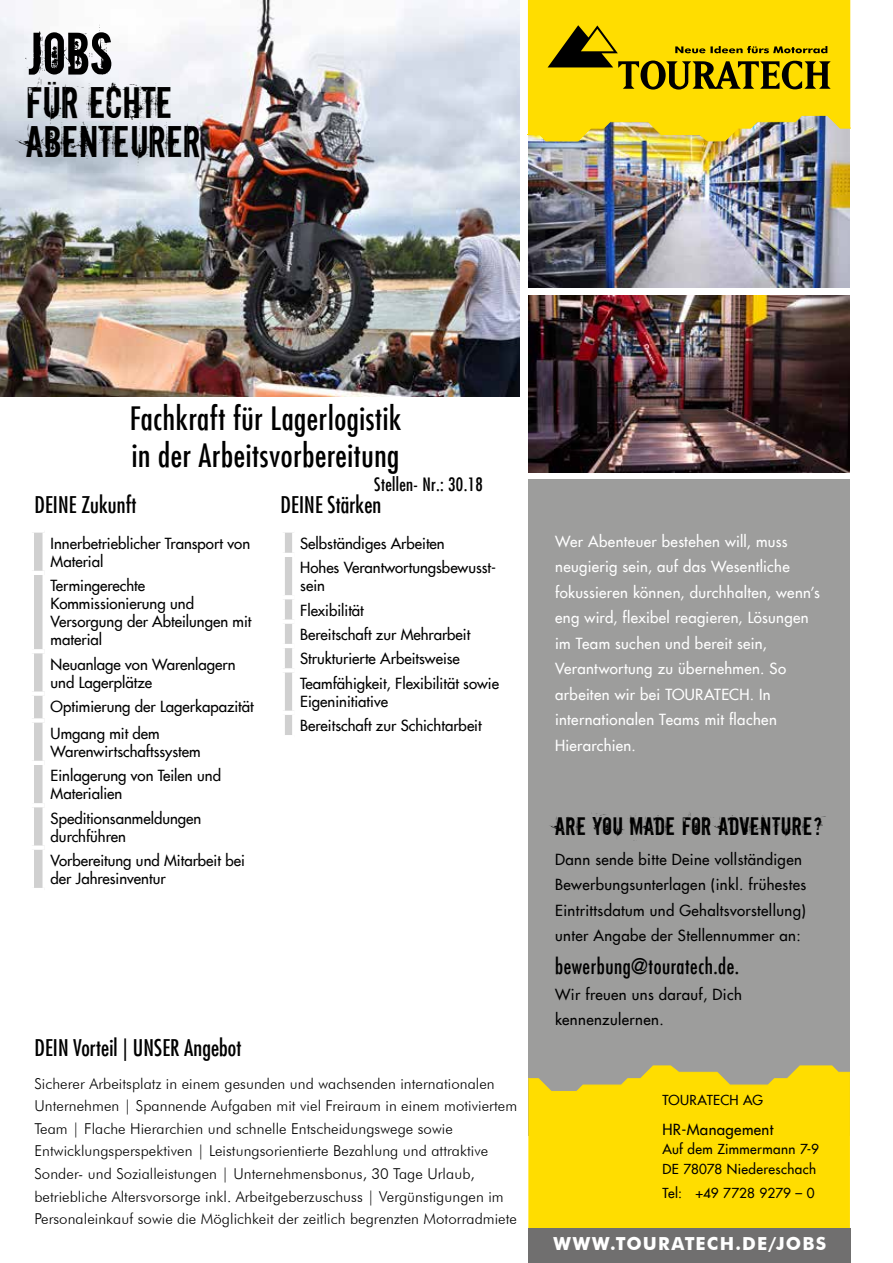
<style>
.page{position:relative;width:893px;height:1263px;background:#fff}
.page>*{position:absolute;margin:0;border:0;box-sizing:border-box;transform-origin:0 0}
.t1{font:57px "Downcome";color:#000}
.t2{font:42px/39px "Downcome";color:#000}
.t3{font:500 condensed 31.5px/37.5px "Futura Com";letter-spacing:.02em;color:#000}
.t4{font:24px "Downcome";letter-spacing:.025em;color:#000}
.t5{font:500 condensed 22.5px "Futura Com";letter-spacing:.005em;color:#000}
.t6{font:500 condensed 21px "Futura Com";letter-spacing:.025em;color:#000}
.t7{font:700 18px "Futura BT";letter-spacing:.06em;color:#fff}
.t8{font:500 condensed 18px "Futura Com";letter-spacing:.02em;color:#000}
.t9{font:500 15px/24.3px "Futura Com";color:#000}
.t10{font:300 15px/22.5px "Futura BT";letter-spacing:.005em;color:#000}
.t11{font:500 15px/25.5px "Futura Com";letter-spacing:.025em;color:#fff}
.t12{font:500 15px/25.5px "Futura Com";letter-spacing:.025em;color:#000}
.t13{font:500 13.5px/19.5px "Futura Com";letter-spacing:.025em;color:#000}
.t14{font:500 13.5px "Futura Com";color:#000}
</style>
<div class="page">
<svg style="left:34px;top:533px;width:9px;height:355px;background:#d2d2d2"></svg>
<hr style="left:30px;top:571px;width:15px;height:4px;background:#fff">
<hr style="left:30px;top:649px;width:15px;height:4px;background:#fff">
<div style="left:30px;top:691px;width:15px;height:5px;background:#fff"></div>
<div style="left:30px;top:718px;width:15px;height:5px;background:#fff"></div>
<hr style="left:30px;top:761px;width:15px;height:4px;background:#fff">
<hr style="left:30px;top:803px;width:15px;height:4px;background:#fff">
<div style="left:30px;top:845px;width:15px;height:5px;background:#fff"></div>
<svg style="left:285px;top:533px;width:7px;height:202px"></svg>
<hr style="left:281px;top:553px;width:13px;height:4px;background:#fff">
<hr style="left:281px;top:595px;width:13px;height:4px;background:#fff">
<div style="left:281px;top:619px;width:13px;height:5px;background:#fff"></div>
<hr style="left:281px;top:644px;width:13px;height:4px;background:#fff">
<hr style="left:281px;top:668px;width:13px;height:4px;background:#fff">
<hr style="left:281px;top:711px;width:13px;height:4px;background:#fff">
<img style="left:528px;top:295px;width:322px;height:177px">
<img style="left:528px;top:141px;width:322px;height:146px">
<img style="left:0;top:0;width:519px;height:396px">
<svg style="left:528px;top:0;width:322px;height:141px;background:#f3d514"></svg>
<svg style="left:548px;top:25px;width:283px;height:65px;background:#c1a700"></svg>
<div style="left:528px;top:479px;width:322px;height:656px;background:#9d9d9c"></div>
<svg style="left:528px;top:1066px;width:322px;height:162px;background:#f7d80b"></svg>
<div style="left:528px;top:1228px;width:323px;height:35px;background:#706f6f"></div>
<h1 class="t1" style="left:26px;top:15px;width:88px">JOBS</h1>
<h2 class="t2" style="left:26px;top:81px;width:177px">FÜR ECHTE<br>ABENTEURER</h2>
<h3 class="t3" style="left:130px;top:398px;width:273px">Fachkraft für Lagerlogistik in der Arbeitsvorbereitung</h3>
<p class="t8" style="left:374px;top:472px;width:110px">Stellen- Nr.: 30.18</p>
<h3 class="t5" style="left:34px;top:489px;width:103px">DEINE Zukunft</h3>
<h3 class="t5" style="left:281px;top:489px;width:102px">DEINE Stärken</h3>
<p class="t9" style="left:51px;top:534px;width:201px;line-height:18px">Innerbetrieblicher Transport von<br>Material</p>
<p class="t9" style="left:51px;top:576px;width:202px;line-height:18px">Termingerechte<br>Kommissionierung und<br>Versorgung der Abteilungen mit material</p>
<p class="t9" style="left:51px;top:654px;width:187px;line-height:18px">Neuanlage von Warenlagern und Lagerplätze</p>
<p class="t9" style="left:51px;top:692px;width:205px;line-height:26.8px">Optimierung der Lagerkapazität<br>Umgang mit dem</p>
<p class="t9" style="left:51px;top:738px;width:172px">Warenwirtschaftssystem<br>Einlagerung von Teilen und</p>
<p class="t9" style="left:51px;top:781px;width:152px">Materialien<br>Speditionsanmeldungen</p>
<p class="t9" style="left:51px;top:823px;width:196px">durchführen<br>Vorbereitung und Mitarbeit bei</p>
<p class="t9" style="left:51px;top:866px;width:116px">der Jahresinventur</p>
<p class="t9" style="left:300px;top:530px;width:197px">Selbständiges Arbeiten<br>Hohes Verantwortungsbewusst-</p>
<p class="t9" style="left:300px;top:573px;width:200px">sein<br>Flexibilität<br>Bereitschaft zur Mehrarbeit<br>Strukturierte Arbeitsweise<br>Teamfähigkeit, Flexibilität sowie</p>
<p class="t9" style="left:300px;top:688px;width:183px">Eigeninitiative<br>Bereitschaft zur Schichtarbeit</p>
<h3 class="t5" style="left:34px;top:1032px;width:209px">DEIN Vorteil | UNSER Angebot</h3>
<p class="t10" style="left:34px;top:1072px;width:484px">Sicherer Arbeitsplatz in einem gesunden und wachsenden internationalen Unternehmen | Spannende Aufgaben mit viel Freiraum in einem motiviertem Team | Flache Hierarchien und schnelle Entscheidungswege sowie Entwicklungsperspektiven | Leistungsorientierte Bezahlung und attraktive Sonder- und Sozialleistungen | Unternehmensbonus, 30 Tage Urlaub, betriebliche Altersvorsorge inkl. Arbeitgeberzuschuss | Vergünstigungen im Personaleinkauf sowie die Möglichkeit der zeitlich begrenzten Motorradmiete</p>
<p class="t11" style="left:555px;top:528px;width:266px">Wer Abenteuer bestehen will, muss neugierig sein, auf das Wesentliche fokussieren können, durchhalten, wenn’s eng wird, flexibel reagieren, Lösungen im Team suchen und bereit sein, Verantwortung zu übernehmen. So arbeiten wir bei TOURATECH. In internationalen Teams mit flachen Hierarchien.</p>
<h3 class="t4" style="left:555px;top:810px;width:269px">ARE YOU MADE FOR ADVENTURE?</h3>
<p class="t12" style="left:555px;top:846px;width:252px">Dann sende bitte Deine vollständigen Bewerbungsunterlagen (inkl. frühestes Eintrittsdatum und Gehaltsvorstellung) unter Angabe der Stellennummer an:</p>
<h3 class="t6" style="left:555px;top:952px;width:186px">bewerbung@touratech.de.</h3>
<p class="t12" style="left:555px;top:981px;width:188px">Wir freuen uns darauf, Dich kennenzulernen.</p>
<p class="t13" style="left:662px;top:1090px;width:102px">TOURATECH AG</p>
<p class="t12" style="left:662px;top:1116px;width:112px">HR-Management</p>
<p class="t13" style="left:662px;top:1139px;width:158px">Auf dem Zimmermann 7-9<br>DE 78078 Niedereschach</p>
<p class="t14" style="left:662px;top:1183px;width:154px">Tel: +49 7728 9279 – 0</p>
<p class="t7" style="left:553px;top:1233px;width:274px">WWW.TOURATECH.DE/JOBS</p>
</div>
